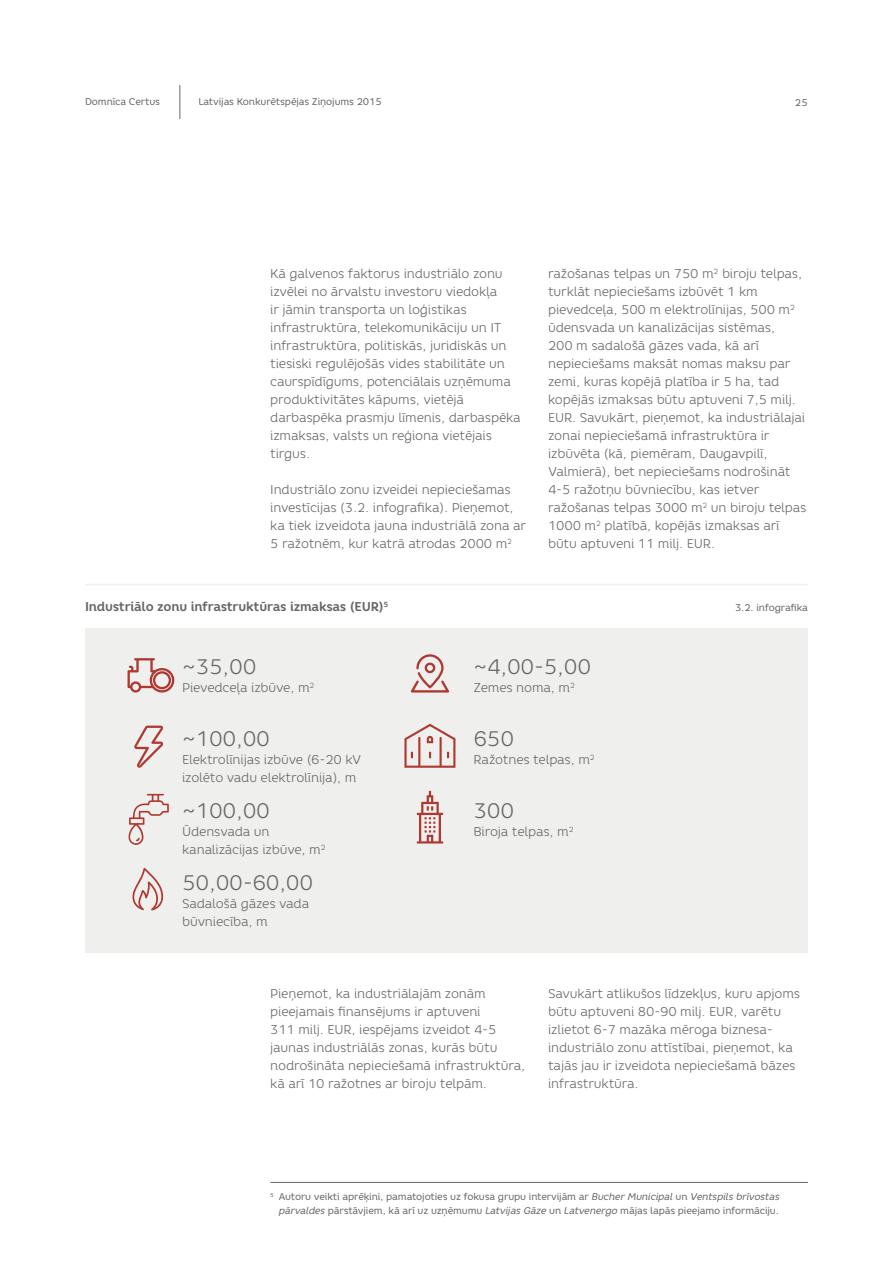
<style>
.page{position:relative;width:893px;height:1263px;background:#fff}
.page>*{position:absolute;margin:0;border:0;box-sizing:border-box;transform-origin:0 0}
.t1{font:300 21px "Core Rhino 35";letter-spacing:-.015em;color:#676566}
.t2{font:300 12.75px/18px "Core Rhino 35";letter-spacing:-.015em;color:#676566}
.t3{font:700 12.75px "Core Rhino 65";letter-spacing:-.015em;color:#676566}
.t4{font:9.75px/13.5px "Core Rhino 45";letter-spacing:-.015em;color:#676566;text-align:right}
.s1{font-style:italic}
</style>
<div class="page">
<hr style="left:180px;top:85px;width:1px;height:34px;background:#676566">
<hr style="left:85px;top:584px;width:723px;height:1px;background:#efefed">
<div style="left:85px;top:629px;width:723px;height:324px;background:#efefed"></div>
<svg style="left:128px;top:658px;width:47px;height:35px"></svg>
<svg style="left:128px;top:794px;width:41px;height:51px"></svg>
<svg style="left:134px;top:726px;width:29px;height:42px"></svg>
<svg style="left:132px;top:868px;width:31px;height:42px"></svg>
<svg style="left:411px;top:654px;width:38px;height:38px"></svg>
<svg style="left:404px;top:724px;width:51px;height:44px"></svg>
<svg style="left:417px;top:791px;width:26px;height:52px"></svg>
<hr style="left:270px;top:1182px;width:538px;height:1px;background:#676566">
<p class="t4" style="left:85px;top:95px;width:77px">Domnīca Certus</p>
<p class="t4" style="left:198px;top:95px;width:185px">Latvijas Konkurētspējas Ziņojums 2015</p>
<p class="t4" style="left:795px;top:95px;width:15px">25</p>
<p class="t2" style="left:270px;top:264px;width:252px">Kā galvenos faktorus industriālo zonu izvēlei no ārvalstu investoru viedokļa<br>ir jāmin transporta un loģistikas infrastruktūra, telekomunikāciju un IT infrastruktūra, politiskās, juridiskās un tiesiski regulējošās vides stabilitāte un caurspīdīgums, potenciālais uzņēmuma produktivitātes kāpums, vietējā darbaspēka prasmju līmenis, darbaspēka izmaksas, valsts un reģiona vietējais tirgus.</p>
<p class="t2" style="left:270px;top:480px;width:257px">I ndustriālo zonu izveidei nepieciešamas investīcijas (3.2. infografika). Pieņemot, ka tiek izveidota jauna industriālā zona ar 5 ražotnēm, kur katrā atrodas 2000 m<sup>2</sup></p>
<p class="t2" style="left:548px;top:264px;width:256px">ražošanas telpas un 750 m<sup>2</sup> biroju telpas, turklāt nepieciešams izbūvēt 1 km pievedceļa, 500 m elektrolīnijas, 500 m<sup>2 </sup>ūdensvada un kanalizācijas sistēmas, 200 m sadalošā gāzes vada, kā arī nepieciešams maksāt nomas maksu par zemi, kuras kopējā platība ir 5 ha, tad kopējās izmaksas būtu aptuveni 7,5 milj.<br>EUR</p>
<p class="t2" style="left:548px;top:408px;width:260px;text-indent:24px">. Savukārt, pieņemot, ka industriālajai zonai nepieciešamā infrastruktūra ir izbūvēta (kā, piemēram, Daugavpilī, Valmierā), bet nepieciešams nodrošināt 4-5 ražotņu būvniecību, kas ietver ražošanas telpas 3000 m<sup>2</sup> un biroju telpas 1000 m<sup>2</sup> platībā, kopējās izmaksas arī būtu aptuveni 11 milj. EUR</p>
<p class="t2" style="left:711px;top:534px;width:6px">.</p>
<p class="t3" style="left:85px;top:598px;width:305px">Industriālo zonu infrastruktūras izmaksas (EUR)<sup>5</sup></p>
<p class="t4" style="left:735px;top:600px;width:74px">3.2. infografika</p>
<h1 class="t1" style="left:182px;top:653px;width:76px">~35,00</h1>
<p class="t2" style="left:182px;top:678px;width:134px">Pievedceļa izbūve, m<sup>2</sup></p>
<h1 class="t1" style="left:182px;top:725px;width:89px">~100,00</h1>
<p class="t2" style="left:182px;top:750px;width:181px">Elektrolīnijas izbūve (6-20 kV izolēto vadu elektrolīnija), m</p>
<h1 class="t1" style="left:182px;top:797px;width:89px">~100,00</h1>
<p class="t2" style="left:182px;top:822px;width:145px">Ūdensvada un kanalizācijas izbūve, m<sup>2</sup></p>
<h1 class="t1" style="left:182px;top:869px;width:133px">50,00-60,00</h1>
<p class="t2" style="left:182px;top:894px;width:129px">Sadalošā gāzes vada būvniecība, m</p>
<h1 class="t1" style="left:473px;top:653px;width:119px">~4,00-5,00</h1>
<p class="t2" style="left:473px;top:678px;width:103px">Zemes noma, m<sup>2</sup></p>
<h1 class="t1" style="left:473px;top:725px;width:42px">650</h1>
<p class="t2" style="left:473px;top:750px;width:123px">Ražotnes telpas, m<sup>2</sup></p>
<h1 class="t1" style="left:473px;top:797px;width:42px">300</h1>
<p class="t2" style="left:473px;top:822px;width:102px">Biroja telpas, m<sup>2</sup></p>
<p class="t2" style="left:270px;top:984px;width:217px">Pieņemot, ka industriālajām zonām pieejamais finansējums ir aptuveni<br>311 milj. EUR</p>
<p class="t2" style="left:270px;top:1020px;width:257px;text-indent:81px">, iespējams izveidot 4-5 jaunas industriālās zonas, kurās būtu nodrošināta nepieciešamā infrastruktūra, kā arī 10 ražotnes ar biroju telpām.</p>
<p class="t2" style="left:548px;top:984px;width:254px">Savukārt atlikušos līdzekļus, kuru apjoms būtu aptuveni 80-90 milj. EUR</p>
<p class="t2" style="left:548px;top:1002px;width:249px;text-indent:185px">, varētu izlietot 6-7 mazāka mēroga biznesa&shy;industriālo zonu attīstībai, pieņemot, ka tajās jau ir izveidota nepieciešamā bāzes infrastruktūra.</p>
<p class="t4" style="left:270px;top:1190px;width:511px"><sup>5</sup> Autoru veikti aprēķini, pamatojoties uz fokusa grupu intervijām ar <span class="s1">Bucher Municipal</span> un <span class="s1">Ventspils brīvostas pārvaldes</span> pārstāvjiem, kā arī uz uzņēmumu <span class="s1">Latvijas Gāze</span> un <span class="s1">Latvenergo</span> mājas lapās pieejamo informāciju.</p>
</div>
